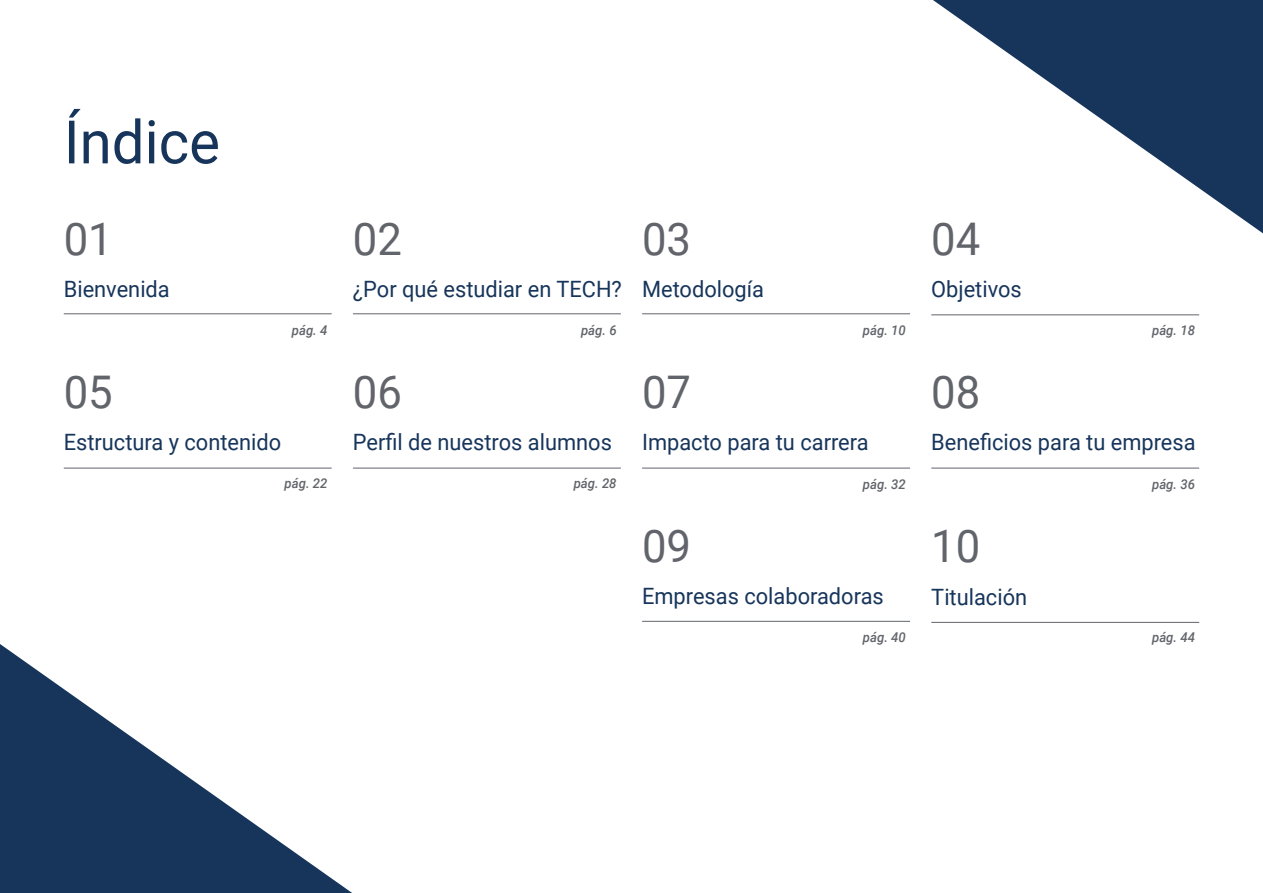
<style>
.page{position:relative;width:1263px;height:893px;background:#fff}
.page>*{position:absolute;margin:0;border:0;box-sizing:border-box;transform-origin:0 0}
.t1{font:60px "Roboto";color:#17355b}
.t2{font:45px "Roboto";color:#61646a}
.t3{font:22.5px "Roboto";color:#17355b}
.t4{font:italic 500 13.5px "Roboto";color:#61646a}
</style>
<div class="page">
<hr style="left:64px;top:313px;width:268px;height:1px;background:#61646a">
<hr style="left:931px;top:314px;width:268px;height:1px;background:#61646a">
<hr style="left:642px;top:468px;width:268px;height:1px;background:#61646a">
<hr style="left:353px;top:313px;width:268px;height:1px;background:#61646a">
<hr style="left:64px;top:468px;width:268px;height:1px;background:#61646a">
<hr style="left:931px;top:468px;width:268px;height:1px;background:#61646a">
<hr style="left:642px;top:621px;width:268px;height:1px;background:#61646a">
<hr style="left:353px;top:468px;width:268px;height:1px;background:#61646a">
<hr style="left:642px;top:313px;width:268px;height:1px;background:#61646a">
<hr style="left:931px;top:622px;width:268px;height:1px;background:#61646a">
<svg style="left:0;top:644px;width:352px;height:249px"></svg>
<svg style="left:933px;top:0;width:330px;height:233px"></svg>
<h1 class="t1" style="left:64px;top:100px;width:158px">Índice</h1>
<h2 class="t2" style="left:64px;top:207px;width:51px">01</h2>
<h2 class="t2" style="left:353px;top:207px;width:51px">02</h2>
<h2 class="t2" style="left:642px;top:207px;width:51px">03</h2>
<h2 class="t2" style="left:931px;top:207px;width:51px">04</h2>
<p class="t3" style="left:64px;top:273px;width:108px">Bienvenida</p>
<p class="t3" style="left:931px;top:273px;width:92px">Objetivos</p>
<p class="t3" style="left:353px;top:273px;width:270px">¿Por qué estudiar en TECH?</p>
<p class="t3" style="left:642px;top:273px;width:123px">Metodología</p>
<p class="t4" style="left:292px;top:321px;width:37px">pág. 4</p>
<p class="t4" style="left:1152px;top:321px;width:44px">pág. 18</p>
<p class="t4" style="left:581px;top:321px;width:37px">pág. 6</p>
<p class="t4" style="left:863px;top:321px;width:44px">pág. 10</p>
<h2 class="t2" style="left:64px;top:361px;width:51px">05</h2>
<h2 class="t2" style="left:931px;top:361px;width:51px">08</h2>
<h2 class="t2" style="left:353px;top:361px;width:51px">06</h2>
<h2 class="t2" style="left:642px;top:361px;width:51px">07</h2>
<p class="t3" style="left:64px;top:426px;width:219px">Estructura y contenido</p>
<p class="t3" style="left:931px;top:426px;width:266px">Beneficios para tu empresa</p>
<p class="t3" style="left:353px;top:426px;width:261px">Perfil de nuestros alumnos</p>
<p class="t3" style="left:642px;top:426px;width:228px">Impacto para tu carrera</p>
<p class="t4" style="left:285px;top:474px;width:44px">pág. 22</p>
<p class="t4" style="left:1152px;top:475px;width:44px">pág. 36</p>
<p class="t4" style="left:574px;top:474px;width:44px">pág. 28</p>
<p class="t4" style="left:863px;top:475px;width:44px">pág. 32</p>
<h2 class="t2" style="left:642px;top:514px;width:51px">09</h2>
<h2 class="t2" style="left:931px;top:515px;width:51px">10</h2>
<p class="t3" style="left:642px;top:580px;width:243px">Empresas colaboradoras</p>
<p class="t3" style="left:931px;top:581px;width:97px">Titulación</p>
<p class="t4" style="left:863px;top:628px;width:44px">pág. 40</p>
<p class="t4" style="left:1152px;top:628px;width:44px">pág. 44</p>
</div>
